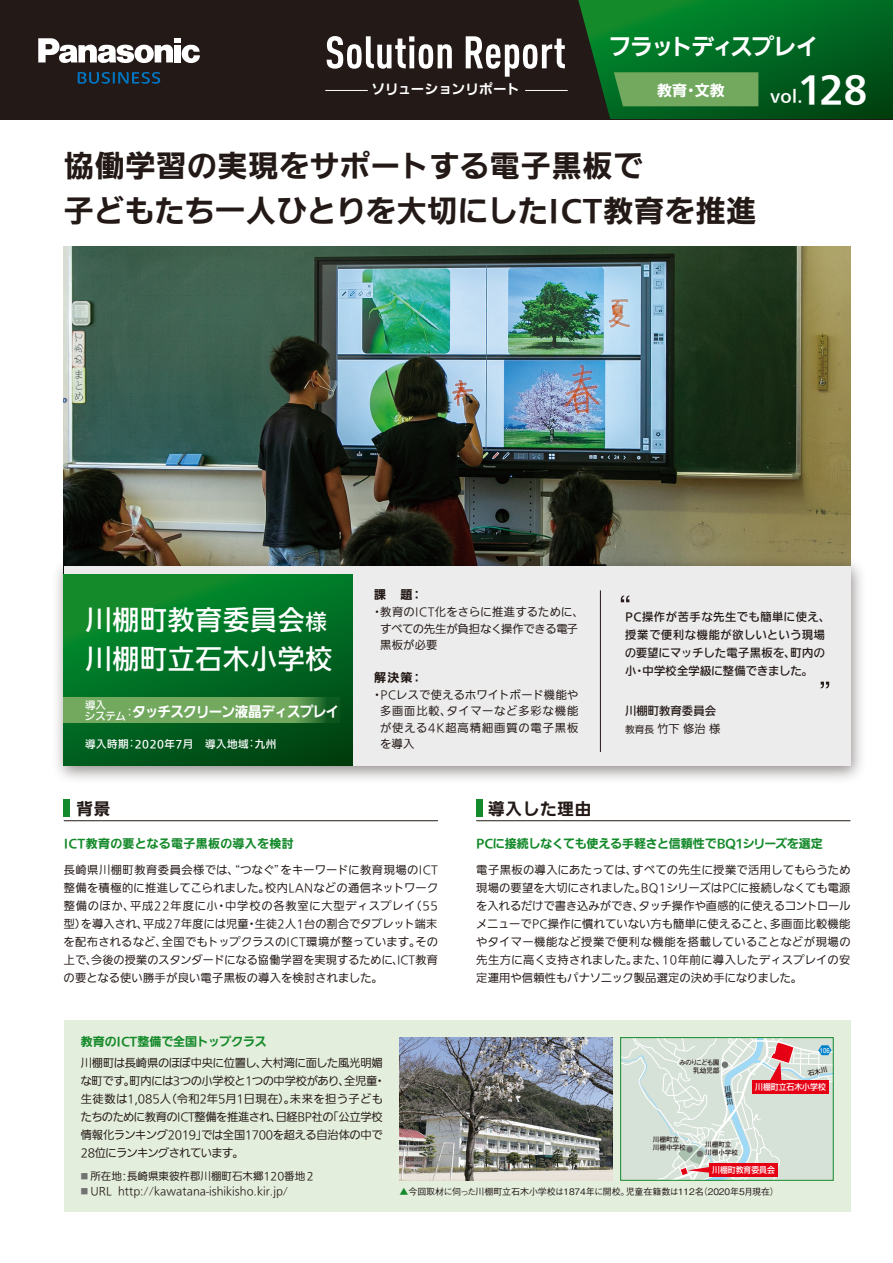
<style>
.page{position:relative;width:893px;height:1263px;background:#fff}
.page>*{position:absolute;margin:0;border:0;box-sizing:border-box;transform-origin:0 0}
.t1{font:36px "PUD Go Dp B";color:#fff}
.t2{font:30px/45px "PUD Go Dp B";letter-spacing:.02em;color:#231916}
.t3{font:27px/39px "PUD Go Dp M";letter-spacing:.02em;color:#fff}
.t4{font:22.5px "PUD Go Dp B";letter-spacing:-.055em;color:#fff}
.t5{font:16.5px "PUD Go Dp B";letter-spacing:.05em;color:#231916}
.t6{font:15.75px "PUD Go Dp B";color:#fff}
.t7{font:15px "PUD Go Dp B";color:#fff}
.t8{font:14.25px "PUD Go Dp B";letter-spacing:-.05em;color:#fff;scale:.95 1}
.t9{font:13.5px "PUD Go Dp B";color:#fff}
.t10{font:12px "PUD Go Dp B";letter-spacing:-.005em;color:#158a2b}
.t11{font:12px "PUD Go Dp B";letter-spacing:.025em;color:#158a2b}
.t12{font:12px "PUD Go Dp B";color:#231916}
.t13{font:11.4px "PUD Go Dp M";color:#231916}
.t14{font:11.25px/18px "PUD Go Dp R";letter-spacing:-.01em;color:#231916;text-align:justify}
.t15{font:11.25px/18px "PUD Go Dp R";letter-spacing:-.03em;color:#231916}
.t16{font:11.25px/18px "PUD Go Dp M";letter-spacing:.04em;color:#231916}
.t17{font:11.25px/16.5px "PUD Go Dp R";letter-spacing:.01em;color:#231916}
.t18{font:10.5px "PUD Go Dp R";color:#231916}
.t19{font:10.5px/10.5px "PUD Go Dp M";letter-spacing:.05em;color:#fff}
.t20{font:500 9px "Gothic BBB Pro";letter-spacing:-.01em;color:#231916}
.t21{font:500 8.25px "Shin Go Pro";color:#fff;scale:.95 1}
.t22{font:700 6.75px/8.2px "Futo Go B101 Pro";letter-spacing:-.02em;color:#231916}
.t23{font:700 6.75px/8.2px "Futo Go B101 Pro";letter-spacing:-.1em;color:#231916;text-align:right}
.t24{font:700 6.75px "Futo Go B101 Pro";color:#fff;scale:.85 1}
.s1{font-size:21.6px}
.s2{font-family:"PUD Go Dp M";font-size:10.5px}
.s3{font-size:9.75px}
.s4{font-size:7.35px;color:#727272}
.s5{font-size:11.25px;color:#158a2b}
</style>
<div class="page">
<img style="left:64px;top:247px;width:786px;height:304px">
<img style="left:56px;top:551px;width:806px;height:229px">
<div style="left:64px;top:566px;width:786px;height:199px;background:#ececec"></div>
<div style="left:0;top:0;width:893px;height:119px;background:#231916"></div>
<div style="left:64px;top:1020px;width:786px;height:192px;background:#e4eedd"></div>
<svg style="left:64px;top:574px;width:289px;height:191px;background:#026d23"></svg>
<img style="left:399px;top:1038px;width:213px;height:142px">
<svg style="left:327px;top:36px;width:125px;height:33px"></svg>
<svg style="left:466px;top:36px;width:99px;height:41px"></svg>
<hr style="left:325px;top:90px;width:43px;height:1px;background:#fff">
<hr style="left:525px;top:90px;width:43px;height:1px;background:#fff">
<hr style="left:600px;top:590px;width:1px;height:162px;background:#231916">
<svg style="left:621px;top:595px;width:8px;height:7px"></svg>
<svg style="left:821px;top:682px;width:8px;height:6px"></svg>
<div style="left:64px;top:697px;width:276px;height:26px;background:#72a95f"></div>
<hr style="left:64px;top:820px;width:374px;height:1px;background:#231916">
<hr style="left:476px;top:820px;width:374px;height:1px;background:#231916">
<div style="left:64px;top:799px;width:6px;height:17px;background:#158a2b"></div>
<div style="left:476px;top:799px;width:7px;height:17px;background:#158a2b"></div>
<svg style="left:38px;top:38px;width:162px;height:25px"></svg>
<svg style="left:78px;top:72px;width:82px;height:12px"></svg>
<svg style="left:578px;top:0;width:315px;height:119px;background:#126d29"></svg>
<svg style="left:621px;top:1037px;width:212px;height:143px"></svg>
<p class="t9" style="left:372px;top:79px;width:150px">ソリューションリポート</p>
<h3 class="t4" style="left:609px;top:30px;width:211px">フラットディスプレイ</h3>
<h3 class="t7" style="left:657px;top:79px;width:69px">教育・文教</h3>
<h3 class="t6" style="left:770px;top:84px;width:34px">vol.</h3>
<h1 class="t1" style="left:798px;top:62px;width:71px">128</h1>
<h2 class="t2" style="left:64px;top:143px;width:694px">協働学習の実現をサポートする電子黒板で<br>子どもたち一人ひとりを大切にしたICT教育を推進</h2>
<p class="t12" style="left:374px;top:585px;width:50px">課　題：</p>
<h3 class="t3" style="left:85px;top:601px;width:249px">川棚町教育委員会<span class="s1">様</span>川棚町立石木小学校</h3>
<p class="t19" style="left:85px;top:700px;width:43px">導入<br>システム</p>
<p class="t8" style="left:125px;top:701px;width:228px"><span class="s2">：</span>タッチスクリーン液晶ディスプレイ</p>
<p class="t19" style="left:85px;top:739px;width:193px">導入時期：2020年7月　導入地域：九州</p>
<p class="t17" style="left:380px;top:604px;width:205px;text-indent:-9px">・教育のICT化をさらに推進するために、すべての先生が負担なく操作できる電子黒板が必要</p>
<p class="t16" style="left:625px;top:608px;width:207px">PC操作が苦手な先生でも簡単に使え、授業で便利な機能が欲しいという現場の要望にマッチした電子黒板を、町内の小・中学校全学級に整備できました。</p>
<p class="t12" style="left:374px;top:668px;width:50px">解決策：</p>
<p class="t14" style="left:380px;top:687px;width:200px;line-height:16.5px;text-indent:-9px">・PCレスで使えるホワイトボード機能や多画面比較、タイマーなど多彩な機能が使える4K超高精細画質の電子黒板を導入</p>
<p class="t13" style="left:625px;top:702px;width:92px">川棚町教育委員会</p>
<p class="t14" style="left:625px;top:721px;width:97px"><span class="s3">教育長</span> 竹下 修治 様</p>
<h3 class="t5" style="left:77px;top:796px;width:35px">背景</h3>
<h3 class="t5" style="left:488px;top:796px;width:105px">導入した理由</h3>
<p class="t11" style="left:64px;top:835px;width:232px">ICT教育の要となる電子黒板の導入を検討</p>
<p class="t14" style="left:64px;top:861px;width:376px">長崎県川棚町教育委員会様では、“つなぐ”をキーワードに教育現場のICT整備を積極的に推進してこられました。校内LANなどの通信ネットワーク整備のほか、平成22年度に小・中学校の各教室に大型ディスプレイ（55型）を導入され、平成27年度には児童・生徒2人1台の割合でタブレット端末を配布されるなど、全国でもトップクラスのICT環境が整っています。その上で、今後の授業のスタンダードになる協働学習を実現するために、ICT教育の要となる使い勝手が良い電子黒板の導入を検討されました。</p>
<p class="t10" style="left:81px;top:1033px;width:187px">教育のICT整備で全国トップクラス</p>
<p class="t15" style="left:81px;top:1054px;width:306px">川棚町は長崎県のほぼ中央に位置し、大村湾に面した風光明媚な町です。町内には3つの小学校と1つの中学校があり、全児童・生徒数は1,085人（令和2年5月1日現在）。未来を担う子どもたちのために教育のICT整備を推進され、日経BP社の「公立学校情報化ランキング2019」では全国1700を超える自治体の中で<br>28位にランキングされています。</p>
<p class="t10" style="left:476px;top:835px;width:348px">PCに接続しなくても使える手軽さと信頼性でBQ1シリーズを選定</p>
<p class="t14" style="left:476px;top:861px;width:376px">電子黒板の導入にあたっては、すべての先生に授業で活用してもらうため現場の要望を大切にされました。BQ1シリーズはPCに接続しなくても電源を入れるだけで書き込みができ、タッチ操作や直感的に使えるコントロールメニューでPC操作に慣れていない方も簡単に使えること、多画面比較機能やタイマー機能など授業で便利な機能を搭載していることなどが現場の先生方に高く支持されました。また、10年前に導入したディスプレイの安定運用や信頼性もパナソニック製品選定の決め手になりました。</p>
<p class="t23" style="left:679px;top:1057px;width:42px">みのりこども園乳幼児部</p>
<p class="t24" style="left:820px;top:1045px;width:13px">106</p>
<p class="t21" style="left:755px;top:1080px;width:76px">川棚町立石木小学校</p>
<p class="t22" style="left:653px;top:1134px;width:35px">川棚町立川棚中学校</p>
<p class="t22" style="left:705px;top:1139px;width:35px">川棚町立川棚小学校</p>
<p class="t18" style="left:81px;top:1169px;width:236px"><span class="s4">■</span> 所在地：長崎県東彼杵郡川棚町石木郷120番地２</p>
<p class="t18" style="left:81px;top:1184px;width:209px"><span class="s4">■</span> URL http://kawatana-ishikisho.kir.jp/</p>
<p class="t21" style="left:712px;top:1163px;width:68px">川棚町教育委員会</p>
<p class="t20" style="left:399px;top:1184px;width:381px"><span class="s5">▲</span>今回取材に伺った川棚町立石木小学校は1874年に開校。児童在籍数は112名（2020年5月現在）</p>
</div>
